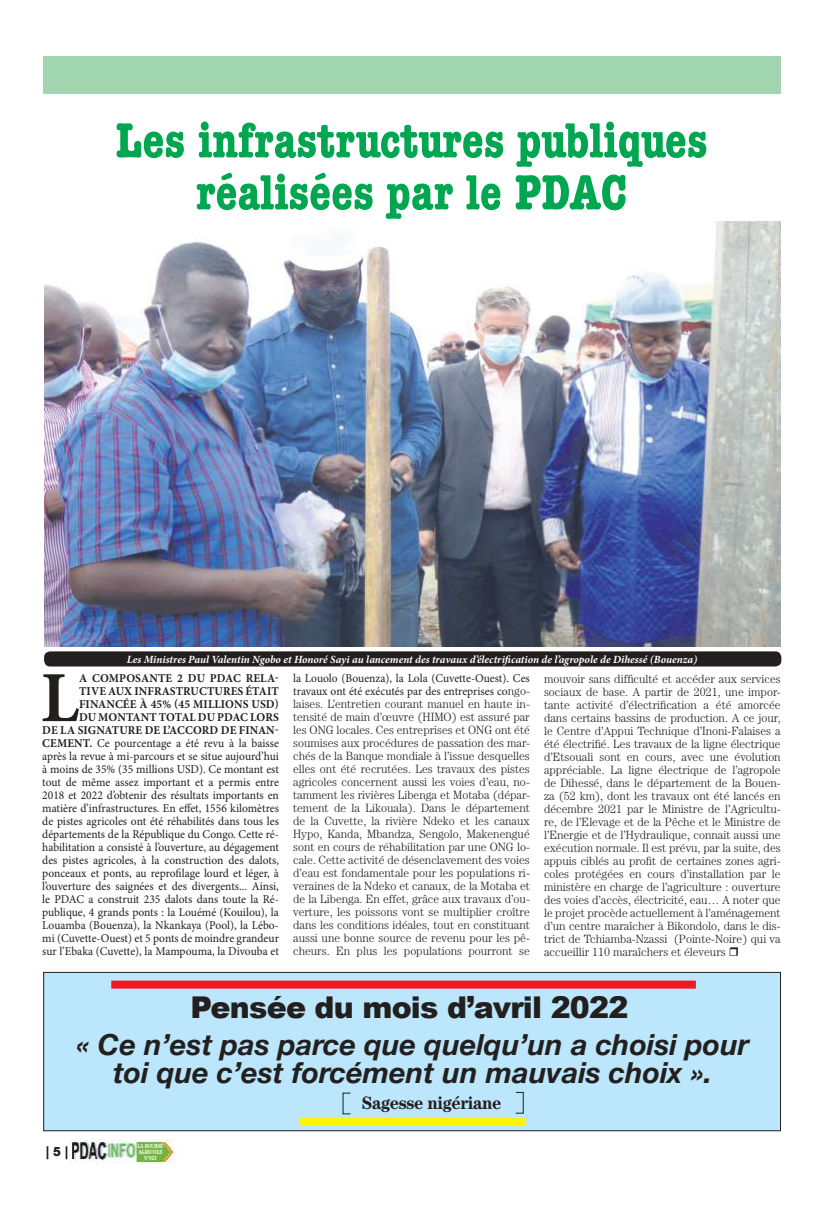
<style>
.page{position:relative;width:823px;height:1205px;background:#fff}
.page>*{position:absolute;margin:0;border:0;box-sizing:border-box;transform-origin:0 0}
.t1{font:700 72px "Minion Pro";color:#241f1f;scale:.96 1}
.t2{font:700 condensed 51px/52px "American Typewriter";color:#00a650;text-align:center}
.t3{font:900 30px "Arial";letter-spacing:-.025em;color:#241f1f}
.t4{font:italic 700 29px/28px "Helvetica Neue";color:#241f1f;text-align:center}
.t5{font:700 18px "Century";letter-spacing:-.025em;color:#241f1f;scale:.94 1}
.t6{font:800 13px "Corporate SBQ";color:#241f1f}
.t7{font:300 12px/13px "Century";color:#241f1f;text-align:justify;scale:.96 1}
.t8{font:12px/13px "Minion Pro";color:#241f1f;text-align:right;scale:.96 1}
.t9{font:italic 700 11px "Minion Pro";color:#fff}
.t10{font:700 6px/6px "Century";letter-spacing:-.025em;color:#fff;text-align:center;scale:.76 1}
.s1{font-weight:700}
.s2{font-family:"Century";font-weight:300}
</style>
<div class="page">
<div style="left:43px;top:57px;width:737px;height:37px;background:#a0d5af"></div>
<img style="left:70px;top:1139px;width:107px;height:24px">
<div style="left:138px;top:1146px;width:22px;height:7px;background:#72b641"></div>
<div style="left:44px;top:972px;width:736px;height:159px;background:#bbe6fb"></div>
<div style="left:43px;top:972px;width:737px;height:159px;border:1px solid #241f1f"></div>
<div style="left:111px;top:980px;width:584px;height:8px;background:#ef1923"></div>
<div style="left:300px;top:1118px;width:225px;height:8px;background:#fff300"></div>
<svg style="left:342px;top:1092px;width:8px;height:22px"></svg>
<svg style="left:515px;top:1092px;width:8px;height:21px"></svg>
<div style="left:44px;top:651px;width:736px;height:15px;background:#241f1f;border-radius:6px"></div>
<img style="left:44px;top:222px;width:736px;height:424px">
<h2 class="t2" style="left:115px;top:114px;width:593px">Les infrastructures publiques réalisées par le PDAC</h2>
<p class="t9" style="left:127px;top:651px;width:571px">Les Ministres Paul Valentin Ngobo et Honoré Sayi au lancement des travaux d’électrification de l’agropole de Dihessé (Bouenza)</p>
<p class="t8" style="left:42px;top:672px;width:248px"><span class="s1">A COMPOSANTE 2 DU PDAC RELA-<br>TIVE AUX INFRASTRUCTURES ÉTAIT FINANCÉE À 45% (45 MILLIONS USD)<br>DU MONTANT TOTAL DU PDAC LORS<br>DE LA SIGNATURE DE L’ACCORD DE FINAN-CEMENT.</span> Ce pourcentage a été revu à la baisse après la revue à mi-parcours et se situe aujourd’hui à moins de 35% (35 millions USD). Ce montant est tout de même assez important et a permis entre 2018 et 2022 d’obtenir des résultats importants en matière d’infrastructures. En effet, 1556 kilomètres de pistes agricoles ont été réhabilités dans tous les départements de la République du Congo. Cette ré&shy;habilitation a consisté à l’ouverture, au dégagement des pistes agricoles, à la construction des dalots, ponceaux et ponts, au reprofilage lourd et léger, à l’ouverture des saignées et des divergents... Ainsi, le PDAC a construit 235 dalots dans toute la Ré&shy;publique, 4 grands ponts : la Louémé (Kouilou), la Louamba (Bouenza), la Nkankaya (Pool), la Lébo&shy;mi (Cuvette-Ouest) et 5 ponts de moindre grandeur sur l’Ebaka (Cuvette), la Mampouma, la Divouba et</p>
<p class="t8" style="left:293px;top:672px;width:248px;text-align:left">la Louolo (Bouenza), la Lola (Cuvette-Ouest). Ces travaux ont été exécutés par des entreprises co<span class="s2">ngo-</span></p>
<h1 class="t1" style="left:41px;top:647px;width:41px">L</h1>
<p class="t7" style="left:293px;top:697px;width:248px">laises. L’entretien courant manuel en haute in&shy;tensité de main d’œuvre (HIMO) est assuré par les ONG locales. Ces entreprises et ONG ont été soumises aux procédures de passation des mar&shy;chés de la Banque mondiale à l’issue desquelles elles ont été recrutées. Les travaux des pistes agricoles concernent aussi les voies d’eau, no&shy;tamment les rivières Libenga et Motaba (dépar&shy;tement de la Likouala). Dans le département de la Cuvette, la rivière Ndeko et les canaux Hypo, Kanda, Mbandza, Sengolo, Makenengué sont en cours de réhabilitation par une ONG lo&shy;cale. Cette activité de désenclavement des voies d’eau est fondamentale pour les populations ri&shy;veraines de la Ndeko et canaux, de la Motaba et de la Libenga. En effet, grâce aux travaux d’ou&shy;verture, les poissons vont se multiplier croître dans les conditions idéales, tout en constituant aussi une bonne source de revenu pour les pê&shy;cheurs. En plus les populations pourront se</p>
<p class="t7" style="left:543px;top:672px;width:248px">mouvoir sans difficulté et accéder aux services sociaux de base. A partir de 2021, une impor&shy;tante activité d’électrification a été amorcée dans certains bassins de production. A ce jour, le Centre d’Appui Technique d’Inoni-Falaises a été électrifié. Les travaux de la ligne électrique d’Etsouali sont en cours, avec une évolution appréciable. La ligne électrique de l’agropole de Dihessé, dans le département de la Bouen&shy;za (52 km), dont les travaux ont été lancés en décembre 2021 par le Ministre de l’Agricultu&shy;re, de l’Elevage et de la Pêche et le Ministre de l’Energie et de l’Hydraulique, connait aussi une exécution normale. Il est prévu, par la suite, des appuis ciblés au profit de certaines zones agri&shy;coles protégées en cours d’installation par le ministère en charge de l’agriculture : ouverture des voies d’accès, électricité, eau… A noter que le projet procède actuellement à l’aménagement d’un centre maraîcher à Bikondolo, dans le dis&shy;trict de Tchiamba-Nzassi (Pointe-Noire) qui va accueillir 110 maraîchers et éleveurs</p>
<h3 class="t3" style="left:190px;top:986px;width:439px">Pensée du mois d’avril 2022</h3>
<h3 class="t4" style="left:76px;top:1030px;width:673px">« Ce n’est pas parce que quelqu’un a choisi pour toi que c’est forcément un mauvais choix ».</h3>
<h3 class="t5" style="left:361px;top:1092px;width:150px">Sagesse nigériane</h3>
<p class="t6" style="left:46px;top:1142px;width:24px">| 5 |</p>
<p class="t10" style="left:137px;top:1142px;width:36px">LA BOURSE<br>AGRICOLE<br>N°023</p>
</div>
